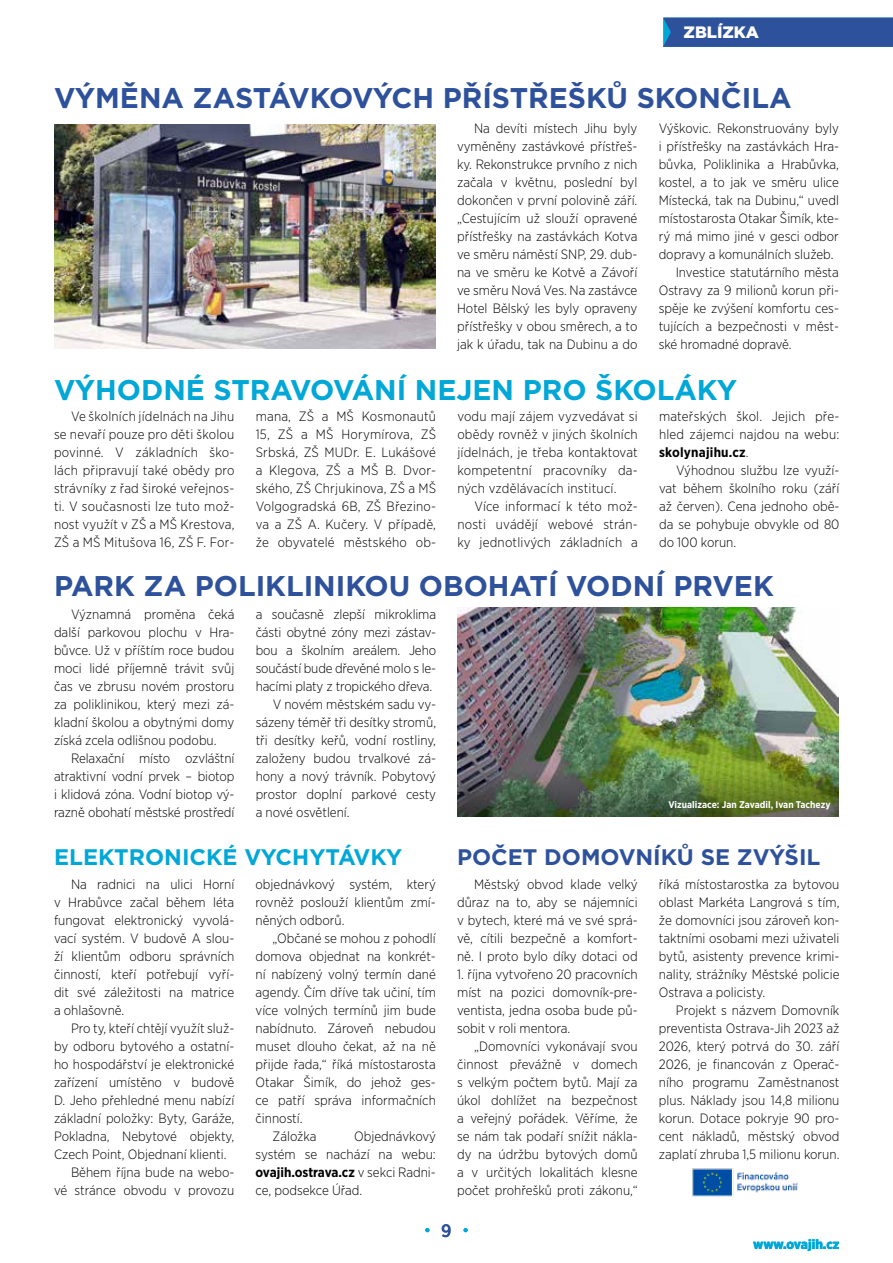
<style>
.page{position:relative;width:893px;height:1263px;background:#fff}
.page>*{position:absolute;margin:0;border:0;box-sizing:border-box;transform-origin:0 0}
.Nadpis_-_článku{font:700 28.5px "Gotham";color:#2e519c}
.Nadpis_-_článku-2{font:700 28.5px "Gotham";color:#00a7d7}
.Nadpis_-_článku-3{font:700 22.5px "Gotham";color:#2e519c}
.Nadpis_-_článku-4{font:700 22.5px "Gotham";color:#00a7d7}
.t1{font:500 18px "Gotham Narrow";color:#2e519c}
.záhlaví_stránky{font:900 16.5px "Gotham";color:#fff}
.text_standardní{font:300 13.5px/18px "Gotham Narrow";color:#000;text-align:justify}
.t2{font:900 13.5px "Gotham Narrow";letter-spacing:-.005em;color:#00a7d7}
.foto_-_autor_fotogra{font:700 9.75px "Gotham Narrow";color:#fff}
.s1{font-weight:700}
</style>
<div class="page">
<img style="left:692px;top:1168px;width:106px;height:29px">
<img style="left:54px;top:125px;width:382px;height:224px">
<img style="left:457px;top:608px;width:382px;height:154px">
<img style="left:457px;top:762px;width:382px;height:55px">
<div style="left:663px;top:18px;width:230px;height:29px;background:#2e519c"></div>
<svg style="left:425px;top:1228px;width:4px;height:4px"></svg>
<svg style="left:463px;top:1228px;width:5px;height:4px"></svg>
<p class="záhlaví_stránky" style="left:684px;top:21px;width:77px">ZBLÍZKA</p>
<p class="Nadpis_-_článku" style="left:54px;top:79px;width:739px">VÝMĚNA ZASTÁVKOVÝCH PŘÍSTŘEŠKŮ SKONČILA</p>
<p class="text_standardní" style="left:457px;top:118px;width:182px;text-indent:17px">Na devíti místech Jihu byly vyměněny zastávkové přístřeš&shy;ky. Rekonstrukce prvního z nich začala v květnu, poslední byl dokončen v první polovině září. „Cestujícím už slouží opravené přístřešky na zastávkách Kotva ve směru náměstí SNP, 29. dub&shy;na ve směru ke Kotvě a Závoří ve směru Nová Ves. Na zastávce Hotel Bělský les byly opraveny přístřešky v obou směrech, a to jak k úřadu, tak na Dubinu a do</p>
<p class="text_standardní" style="left:659px;top:118px;width:182px">Výškovic. Rekonstruovány byly i přístřešky na zastávkách Hra&shy;bůvka, Poliklinika a Hrabůvka, kostel, a to jak ve směru ulice Místecká, tak na Dubinu,“ uvedl místostarosta Otakar Šimík, kte&shy;rý má mimo jiné v gesci odbor dopravy a komunálních služeb.</p>
<p class="text_standardní" style="left:659px;top:262px;width:182px;text-indent:17px">Investice statutárního města Ostravy za 9 milionů korun při&shy;spěje ke zvýšení komfortu ces&shy;tujících a bezpečnosti v měst&shy;ské hromadné dopravě.</p>
<p class="Nadpis_-_článku-2" style="left:54px;top:371px;width:685px">VÝHODNÉ STRAVOVÁNÍ NEJEN PRO ŠKOLÁKY</p>
<p class="text_standardní" style="left:54px;top:406px;width:182px;text-indent:17px">Ve školních jídelnách na Jihu se nevaří pouze pro děti školou povinné. V základních ško&shy;lách připravují také obědy pro strávníky z řad široké veřejnos&shy;ti. V současnosti lze tuto mož&shy;nost využít v ZŠ a MŠ Krestova, ZŠ a MŠ Mitušova 16, ZŠ F. For-</p>
<p class="text_standardní" style="left:256px;top:406px;width:182px">mana, ZŠ a MŠ Kosmonautů 15, ZŠ a MŠ Horymírova, ZŠ Srbská, ZŠ MUDr. E. Lukášové a Klegova, ZŠ a MŠ B. Dvor&shy;ského, ZŠ Chrjukinova, ZŠ a MŠ Volgogradská 6B, ZŠ Březino&shy;va a ZŠ A. Kučery. V případě, že obyvatelé městského ob-</p>
<p class="text_standardní" style="left:457px;top:406px;width:182px">vodu mají zájem vyzvedávat si obědy rovněž v jiných školních jídelnách, je třeba kontaktovat kompetentní pracovníky da&shy;ných vzdělávacích institucí.</p>
<p class="text_standardní" style="left:659px;top:406px;width:182px">mateřských škol. Jejich pře&shy;hled zájemci najdou na webu: <span class="s1">skolynajihu.cz</span>.</p>
<p class="text_standardní" style="left:659px;top:460px;width:182px;text-indent:17px">Výhodnou službu lze využí&shy;vat během školního roku (září až červen). Cena jednoho obě&shy;da se pohybuje obvykle od 80 do 100 korun.</p>
<p class="Nadpis_-_článku" style="left:54px;top:567px;width:721px">PARK ZA POLIKLINIKOU OBOHATÍ VODNÍ PRVEK</p>
<p class="text_standardní" style="left:54px;top:604px;width:182px;text-indent:17px">Významná proměna čeká další parkovou plochu v Hra&shy;bůvce. Už v příštím roce budou moci lidé příjemně trávit svůj čas ve zbrusu novém prostoru za poliklinikou, který mezi zá&shy;kladní školou a obytnými domy získá zcela odlišnou podobu.</p>
<p class="text_standardní" style="left:54px;top:748px;width:182px;text-indent:17px">Relaxační místo ozvláštní atraktivní vodní prvek – biotop i klidová zóna. Vodní biotop vý&shy;razně obohatí městské prostředí</p>
<p class="text_standardní" style="left:457px;top:496px;width:182px;text-indent:17px">Více informací k této mož&shy;nosti uvádějí webové strán&shy;ky jednotlivých základních a</p>
<p class="text_standardní" style="left:256px;top:604px;width:182px">a současně zlepší mikroklima části obytné zóny mezi zástav&shy;bou a školním areálem. Jeho součástí bude dřevěné molo s le&shy;hacími platy z tropického dřeva.</p>
<p class="text_standardní" style="left:256px;top:694px;width:182px;text-indent:17px">V novém městském sadu vy&shy;sázeny téměř tři desítky stromů, tři desítky keřů, vodní rostliny, založeny budou trvalkové zá&shy;hony a nový trávník. Pobytový prostor doplní parkové cesty a nové osvětlení.</p>
<p class="foto_-_autor_fotogra" style="left:668px;top:798px;width:164px">Vizualizace: Jan Zavadil, Ivan Tachezy</p>
<p class="Nadpis_-_článku-4" style="left:54px;top:842px;width:350px">ELEKTRONICKÉ VYCHYTÁVKY</p>
<p class="text_standardní" style="left:54px;top:874px;width:182px;text-indent:17px">Na radnici na ulici Horní v Hrabůvce začal během léta fungovat elektronický vyvolá&shy;vací systém. V budově A slou&shy;ží klientům odboru správních činností, kteří potřebují vyří&shy;dit své záležitosti na matrice a ohlašovně.</p>
<p class="text_standardní" style="left:54px;top:1018px;width:182px;text-indent:17px">Pro ty, kteří chtějí využít služ&shy;by odboru bytového a ostatní&shy;ho hospodářství je elektronické zařízení umístěno v budově D. Jeho přehledné menu nabízí základní položky: Byty, Garáže, Pokladna, Nebytové objekty, Czech Point, Objednaní klienti.</p>
<p class="text_standardní" style="left:54px;top:1162px;width:182px;text-align:right">Během října bude na webo-<br>vé stránce obvodu v provozu</p>
<p class="text_standardní" style="left:256px;top:874px;width:182px">objednávkový systém, který rovněž poslouží klientům zmí&shy;něných odborů.</p>
<p class="text_standardní" style="left:256px;top:928px;width:182px;text-indent:17px">„Občané se mohou z pohodlí domova objednat na konkrét&shy;ní nabízený volný termín dané agendy. Čím dříve tak učiní, tím více volných termínů jim bude nabídnuto. Zároveň nebudou muset dlouho čekat, až na ně přijde řada,“ říká místostarosta Otakar Šimík, do jehož ges&shy;ce patří správa informačních činností.</p>
<p class="text_standardní" style="left:273px;top:1126px;width:46px">Záložka</p>
<p class="text_standardní" style="left:256px;top:1126px;width:182px;text-indent:98px">Objednávkový systém se nachází na webu: <span class="s1">ovajih.ostrava.cz</span> v sekci Radni&shy;ce, podsekce Úřad.</p>
<p class="Nadpis_-_článku-3" style="left:457px;top:842px;width:365px">POČET DOMOVNÍKŮ SE ZVÝŠIL</p>
<p class="text_standardní" style="left:457px;top:874px;width:182px;text-indent:17px">Městský obvod klade velký důraz na to, aby se nájemníci v bytech, které má ve své sprá&shy;vě, cítili bezpečně a komfort&shy;ně. I proto bylo díky dotaci od</p>
<p class="text_standardní" style="left:457px;top:964px;width:182px">1. října vytvořeno 20 pracovních míst na pozici domovník-pre&shy;ventista, jedna osoba bude pů&shy;sobit v roli mentora.</p>
<p class="text_standardní" style="left:457px;top:1036px;width:182px;text-indent:17px">„Domovníci vykonávají svou činnost převážně v domech s velkým počtem bytů. Mají za úkol dohlížet na bezpečnost a veřejný pořádek. Věříme, že se nám tak podaří snížit nákla&shy;dy na údržbu bytových domů a v určitých lokalitách klesne počet prohřešků proti zákonu,“</p>
<p class="text_standardní" style="left:659px;top:874px;width:182px">říká místostarostka za bytovou oblast Markéta Langrová s tím, že domovníci jsou zároveň kon&shy;taktními osobami mezi uživateli bytů, asistenty prevence krimi&shy;nality, strážníky Městské policie Ostrava a policisty.</p>
<p class="text_standardní" style="left:659px;top:1000px;width:182px;text-indent:17px">Projekt s názvem Domovník preventista Ostrava-Jih 2023 až 2026, který potrvá do 30. září 2026, je financován z Operač&shy;ního programu Zaměstnanost plus. Náklady jsou 14,8 milionu korun. Dotace pokryje 90 pro&shy;cent nákladů, městský obvod zaplatí zhruba 1,5 milionu korun.</p>
<h3 class="t1" style="left:441px;top:1219px;width:12px">9</h3>
<p class="t2" style="left:753px;top:1235px;width:88px">www.ovajih.cz</p>
</div>
